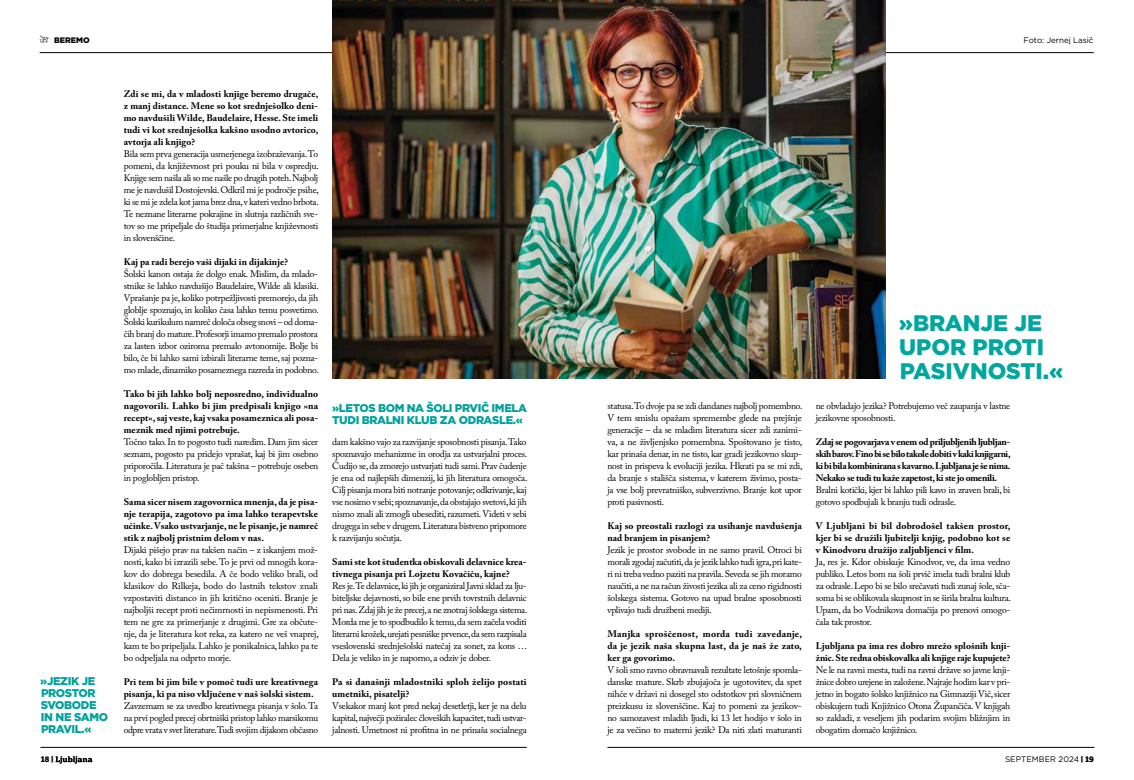
<style>
.page{position:relative;width:1134px;height:780px;background:#fff}
.page>*{position:absolute;margin:0;border:0;box-sizing:border-box;transform-origin:0 0}
.t1{font:900 22.5px/24px "Gotham";color:#00a79e}
.t2{font:900 11.2px/12px "Gotham";letter-spacing:-.03em;color:#00a29d}
.t3{font:9.5px/12px "Adobe Caslon Pro";letter-spacing:-.025em;color:#000;text-align:justify}
.t4{font:700 9.5px/12px "Adobe Caslon Pro";letter-spacing:.005em;color:#000;text-align:justify}
.t5{font:8px "Gotham";color:#000}
.t6{font:900 8px "Gotham";color:#000}
.t7{font:8px "Chunk Five Ex";color:#000}
.s1{font-family:"Chunk Five Ex"}
</style>
<div class="page">
<hr style="left:40px;top:52px;width:487px;height:1px;background:#000">
<hr style="left:607px;top:52px;width:487px;height:1px;background:#000">
<hr style="left:40px;top:747px;width:487px;height:1px;background:#000">
<hr style="left:607px;top:747px;width:487px;height:1px;background:#000">
<svg style="left:56px;top:756px;width:36px;height:7px"></svg>
<svg style="left:40px;top:35px;width:9px;height:8px"></svg>
<img style="left:332px;top:0;width:553px;height:379px">
<p class="t6" style="left:54px;top:35px;width:37px">BEREMO</p>
<p class="t2" style="left:40px;top:674px;width:69px">»JEZIK JE<br>PROSTOR<br>SVOBODE<br>IN NE SAMO<br>PRAVIL.«</p>
<p class="t4" style="left:124px;top:87px;width:196px">Zdi se mi, da v mladosti knjige beremo drugače, z manj distance. Mene so kot srednješolko deni&shy;mo navdušili Wilde, Baudelaire, Hesse. Ste imeli tudi vi kot srednješolka kakšno usodno avtorico, avtorja ali knjigo?</p>
<p class="t3" style="left:124px;top:147px;width:197px">Bila sem prva generacija usmerjenega izobraževanja.To pomeni, da književnost pri pouku ni bila v ospredju.<br>Knjige sem našla ali so me našle po drugih poteh. Najbolj me je navdušil Dostojevski. Odkril mi je področje psihe, ki se mi je zdela kot jama brez dna, v kateri vedno brbota.<br>Te neznane literarne pokrajine in slutnja različnih sve&shy;tov so me pripeljale do študija primerjalne književnosti in slovenščine.</p>
<p class="t4" style="left:124px;top:255px;width:166px">Kaj pa radi berejo vaši dijaki in dijakinje?</p>
<p class="t3" style="left:124px;top:267px;width:197px">Šolski kanon ostaja že dolgo enak. Mislim, da mlado&shy;stnike še lahko navdušijo Baudelaire, Wilde ali klasiki.<br>Vprašanje pa je, koliko potrpežljivosti premorejo, da jih globlje spoznajo, in koliko časa lahko temu posvetimo.<br>Šolski kurikulum namreč določa obseg snovi – od doma&shy;čih branj do mature. Profesorji imamo premalo prostora za lasten izbor oziroma premalo avtonomije. Bolje bi bilo, če bi lahko sami izbirali literarne teme, saj pozna&shy;mo mlade, dinamiko posameznega razreda in podobno.</p>
<p class="t4" style="left:124px;top:387px;width:196px">Tako bi jih lahko bolj neposredno, individualno nagovorili. Lahko bi jim predpisali knjigo »na recept«, saj veste, kaj vsaka posameznica ali posa&shy;meznik med njimi potrebuje.</p>
<p class="t3" style="left:124px;top:435px;width:196px">Točno tako. In to pogosto tudi naredim. Dam jim sicer seznam, pogosto pa pridejo vprašat, kaj bi jim osebno priporočila. Literatura je pač takšna – potrebuje oseben in poglobljen pristop.</p>
<p class="t4" style="left:124px;top:495px;width:196px">Sama sicer nisem zagovornica mnenja, da je pisa&shy;nje terapija, zagotovo pa ima lahko terapevtske učinke. Vsako ustvarjanje, ne le pisanje, je namreč stik z najbolj pristnim delom v nas.</p>
<p class="t3" style="left:124px;top:543px;width:197px">Dijaki pišejo prav na takšen način – z iskanjem mož&shy;nosti, kako bi izrazili sebe. To je prvi od mnogih kora&shy;kov do dobrega besedila. A če bodo veliko brali, od klasikov do Rilkeja, bodo do lastnih tekstov znali vzpostaviti distanco in jih kritično oceniti. Branje je najboljši recept proti nečimrnosti in nepismenosti. Pri tem ne gre za primerjanje z drugimi. Gre za občute&shy;nje, da je literatura kot reka, za katero ne veš vnaprej, kam te bo pripeljala. Lahko je ponikalnica, lahko pa te bo odpeljala na odprto morje.</p>
<p class="t4" style="left:124px;top:675px;width:196px">Pri tem bi jim bile v pomoč tudi ure kreativnega pisanja, ki pa niso vključene v naš šolski sistem.</p>
<p class="t3" style="left:124px;top:699px;width:196px">Zavzemam se za uvedbo kreativnega pisanja v šolo. Ta na prvi pogled precej obrtniški pristop lahko marsikomu odpre vrata v svet literature.Tudi svojim dijakom občasno</p>
<p class="t2" style="left:332px;top:401px;width:197px">»LETOS BOM NA ŠOLI PRVIČ IMELA<br>TUDI BRALNI KLUB ZA ODRASLE.«</p>
<p class="t3" style="left:332px;top:435px;width:197px">dam kakšno vajo za razvijanje sposobnosti pisanja.Tako spoznavajo mehanizme in orodja za ustvarjalni proces.<br>Čudijo se, da zmorejo ustvarjati tudi sami. Prav čudenje je ena od najlepših dimenzij, ki jih literatura omogoča.<br>Cilj pisanja mora biti notranje potovanje; odkrivanje, kaj vse nosimo v sebi; spoznavanje, da obstajajo svetovi, ki jih nismo znali ali zmogli ubesediti, razumeti. Videti v sebi drugega in sebe v drugem. Literatura bistveno pripomore k razvijanju sočutja.</p>
<p class="t4" style="left:332px;top:555px;width:196px">Sami ste kot študentka obiskovali delavnice krea&shy;tivnega pisanja pri Lojzetu Kovačiču, kajne?</p>
<p class="t3" style="left:332px;top:579px;width:197px">Res je.Te delavnice, ki jih je organiziral Javni sklad za lju&shy;biteljske dejavnosti, so bile ene prvih tovrstnih delavnic pri nas. Zdaj jih je že precej, a ne znotraj šolskega sistema.<br>Morda me je to spodbudilo k temu, da sem začela voditi literarni krožek, urejati pesniške prvence, da sem razpisala vseslovenski srednješolski natečaj za sonet, za kons … Dela je veliko in je naporno, a odziv je dober.</p>
<p class="t4" style="left:332px;top:675px;width:196px">Pa si današnji mladostniki sploh želijo postati umetniki, pisatelji?</p>
<p class="t3" style="left:332px;top:699px;width:196px">Vsekakor manj kot pred nekaj desetletji, ker je na delu kapital, največji požiralec človeških kapacitet, tudi ustvar&shy;jalnosti. Umetnost ni profitna in ne prinaša socialnega</p>
<p class="t5" style="left:1024px;top:35px;width:71px">Foto: Jernej Lasič</p>
<p class="t3" style="left:607px;top:399px;width:197px">statusa.To dvoje pa se zdi dandanes najbolj pomembno.<br>V tem smislu opažam spremembe glede na prejšnje generacije – da se mladim literatura sicer zdi zanimi&shy;va, a ne življenjsko pomembna. Spoštovano je tisto, kar prinaša denar, in ne tisto, kar gradi jezikovno skup&shy;nost in prispeva k evoluciji jezika. Hkrati pa se mi zdi, da branje s stališča sistema, v katerem živimo, posta&shy;ja vse bolj prevratniško, subverzivno. Branje kot upor proti pasivnosti.</p>
<p class="t4" style="left:607px;top:519px;width:196px">Kaj so preostali razlogi za usihanje navdušenja nad branjem in pisanjem?</p>
<p class="t3" style="left:607px;top:543px;width:196px">Jezik je prostor svobode in ne samo pravil. Otroci bi morali zgodaj začutiti, da je jezik lahko tudi igra, pri kate&shy;ri ni treba vedno paziti na pravila. Seveda se jih moramo naučiti, a ne na račun živosti jezika ali za ceno rigidnosti šolskega sistema. Gotovo na upad bralne sposobnosti vplivajo tudi družbeni mediji.</p>
<p class="t4" style="left:607px;top:627px;width:196px">Manjka sproščenost, morda tudi zavedanje, da je jezik naša skupna last, da je naš že zato, ker ga govorimo.</p>
<p class="t3" style="left:607px;top:663px;width:196px">V šoli smo ravno obravnavali rezultate letošnje spomla&shy;danske mature. Skrb zbujajoča je ugotovitev, da spet nihče v državi ni dosegel sto odstotkov pri slovničnem preizkusu iz slovenščine. Kaj to pomeni za jezikov&shy;no samozavest mladih ljudi, ki 13 let hodijo v šolo in je za večino to materni jezik? Da niti zlati maturanti</p>
<h1 class="t1" style="left:899px;top:310px;width:166px">»BRANJE JE<br>UPOR PROTI<br>PASIVNOSTI.«</h1>
<p class="t3" style="left:816px;top:399px;width:196px">ne obvladajo jezika? Potrebujemo več zaupanja v lastne jezikovne sposobnosti.</p>
<p class="t4" style="left:816px;top:435px;width:196px">Zdaj se pogovarjava v enem od priljubljenih ljubljan&shy;skih barov. Fino bi se bilo takole dobiti v kaki knjigarni, ki bi bila kombinirana s kavarno. Ljubljana je še nima.<br>Nekako se tudi tu kaže zapetost, ki ste jo omenili.</p>
<p class="t3" style="left:816px;top:483px;width:196px">Bralni kotički, kjer bi lahko pili kavo in zraven brali, bi gotovo spodbujali k branju tudi odrasle.</p>
<p class="t4" style="left:816px;top:519px;width:196px">V Ljubljani bi bil dobrodošel takšen prostor, kjer bi se družili ljubitelji knjig, podobno kot se v Kinodvoru družijo zaljubljenci v film.</p>
<p class="t3" style="left:816px;top:555px;width:197px">Ja, res je. Kdor obiskuje Kinodvor, ve, da ima vedno publiko. Letos bom na šoli prvič imela tudi bralni klub za odrasle. Lepo bi se bilo srečavati tudi zunaj šole, sča&shy;soma bi se oblikovala skupnost in se širila bralna kultura.<br>Upam, da bo Vodnikova domačija po prenovi omogo&shy;čala tak prostor.</p>
<p class="t4" style="left:816px;top:639px;width:196px">Ljubljana pa ima res dobro mrežo splošnih knji&shy;žnic. Ste redna obiskovalka ali knjige raje kupujete?</p>
<p class="t3" style="left:816px;top:663px;width:196px">Ne le na ravni mesta, tudi na ravni države so javne knji&shy;žnice dobro urejene in založene. Najraje hodim kar v pri&shy;jetno in bogato šolsko knjižnico na Gimnaziji Vič, sicer obiskujem tudi Knjižnico Otona Župančiča. V knjigah so zakladi, z veseljem jih podarim svojim bližnjim in obogatim domačo knjižnico.</p>
<p class="t7" style="left:41px;top:753px;width:14px">18 |</p>
<p class="t5" style="left:1005px;top:753px;width:90px">SEPTEMBER 2024 <span class="s1">| 19</span></p>
</div>
